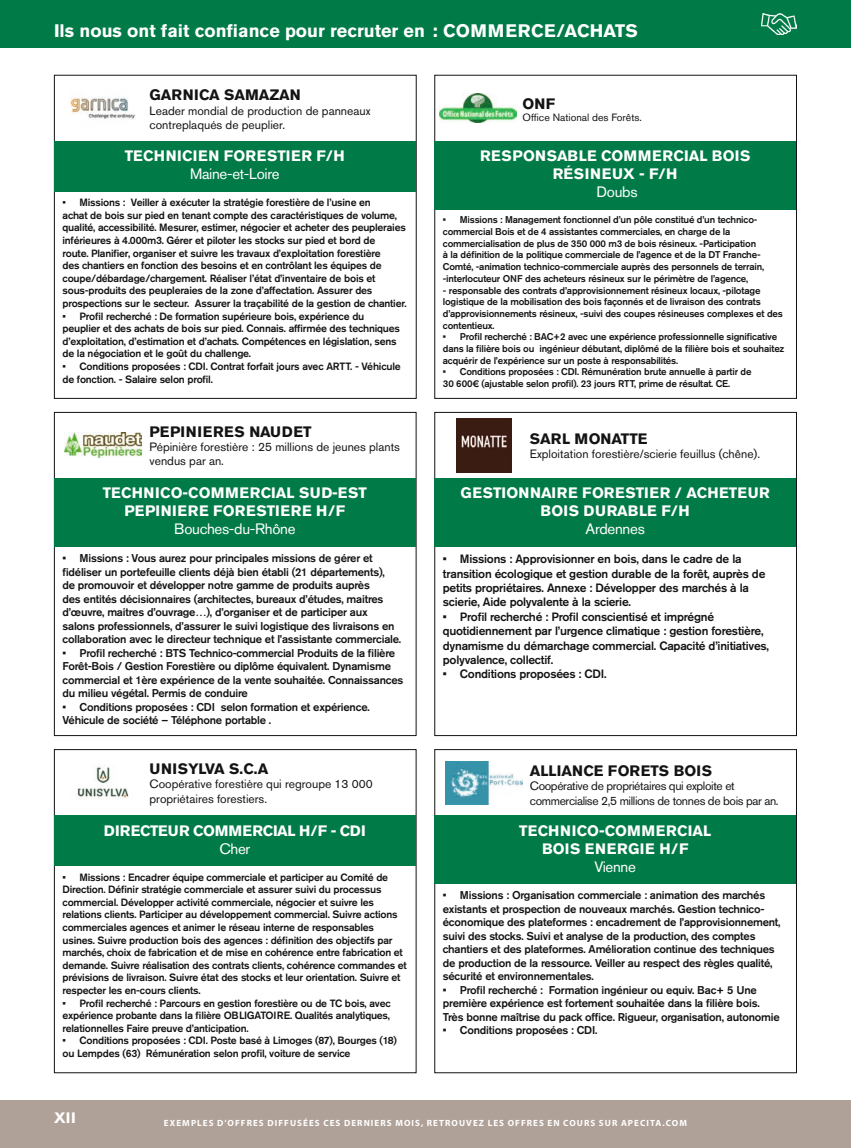
<style>
.page{position:relative;width:851px;height:1148px;background:#fff}
.page>*{position:absolute;margin:0;border:0;box-sizing:border-box;transform-origin:0 0}
.t1{font:700 18px "Akzidenz Grotesk Pro";color:#fff}
.t2{font:700 15px/18px "Akzidenz Grotesk Pro";letter-spacing:.02em;color:#fff;text-align:center}
.t3{font:700 15px "Akzidenz Grotesk Pro";color:#131413}
.t4{font:15px "Akzidenz Grotesk Pro";letter-spacing:-.02em;color:#fff}
.t5{font:700 15px "Akzidenz Grotesk Pro";letter-spacing:-.01em;color:#fff}
.t6{font:700 15px "Akzidenz Grotesk Pro";letter-spacing:.04em;color:#131413}
.t7{font:500 12px/14.4px "Akzidenz Grotesk Pro";letter-spacing:-.02em;color:#131413}
.t8{font:12px/14.4px "Akzidenz Grotesk Pro";color:#131413}
.t9{font:12px/14.4px "Akzidenz Grotesk Pro";letter-spacing:-.03em;color:#131413}
.t10{font:500 11.25px/13.5px "Akzidenz Grotesk Pro";letter-spacing:-.02em;color:#131413}
.t11{font:500 10.5px/12.6px "Akzidenz Grotesk Pro";letter-spacing:-.02em;color:#131413}
.t12{font:10.5px "Akzidenz Grotesk Pro";color:#131413}
.t13{font:500 9.75px/11.7px "Akzidenz Grotesk Pro";letter-spacing:-.02em;color:#131413}
.t14{font:700 9px "Myriad Pro";letter-spacing:.12em;color:#fff}
</style>
<div class="page">
<div style="left:0;top:0;width:850px;height:48px;background:#007b47"></div>
<div style="left:0;top:1100px;width:850px;height:48px;background:#b0a198"></div>
<div style="left:54px;top:75px;width:362px;height:324px;border:1px solid #131413"></div>
<div style="left:54px;top:412px;width:362px;height:324px;border:1px solid #131413"></div>
<div style="left:54px;top:749px;width:362px;height:324px;border:1px solid #131413"></div>
<div style="left:434px;top:412px;width:362px;height:324px;border:1px solid #131413"></div>
<div style="left:54px;top:141px;width:361px;height:32px;background:#007b47"></div>
<div style="left:54px;top:159px;width:361px;height:32px;background:#007b47"></div>
<div style="left:54px;top:479px;width:361px;height:50px;background:#007b47"></div>
<div style="left:54px;top:515px;width:361px;height:32px;background:#007b47"></div>
<div style="left:54px;top:816px;width:361px;height:32px;background:#007b47"></div>
<div style="left:54px;top:834px;width:361px;height:32px;background:#007b47"></div>
<div style="left:434px;top:141px;width:361px;height:50px;background:#007b47"></div>
<div style="left:434px;top:177px;width:361px;height:32px;background:#007b47"></div>
<div style="left:434px;top:479px;width:361px;height:50px;background:#007b47"></div>
<div style="left:434px;top:515px;width:361px;height:32px;background:#007b47"></div>
<div style="left:434px;top:816px;width:361px;height:50px;background:#007b47"></div>
<div style="left:434px;top:852px;width:361px;height:32px;background:#007b47"></div>
<img style="left:439px;top:94px;width:77px;height:29px">
<img style="left:70px;top:97px;width:66px;height:23px">
<img style="left:65px;top:433px;width:76px;height:25px">
<img style="left:77px;top:766px;width:52px;height:33px">
<img style="left:456px;top:418px;width:55px;height:55px">
<img style="left:445px;top:761px;width:77px;height:43px">
<img style="left:761px;top:14px;width:35px;height:20px">
<h1 class="t1" style="left:54px;top:19px;width:585px">Ils nous ont fait confiance pour recruter en : COMMERCE/ACHATS</h1>
<h2 class="t3" style="left:149px;top:85px;width:153px">GARNICA SAMAZAN</h2>
<p class="t8" style="left:149px;top:103px;width:222px">Leader mondial de production de panneaux contreplaqués de peuplier.</p>
<h2 class="t2" style="left:125px;top:147px;width:221px">TECHNICIEN FORESTIER F/H</h2>
<h2 class="t4" style="left:190px;top:164px;width:91px">Maine-et-Loire</h2>
<p class="t11" style="left:62px;top:196px;width:345px">• Missions : Veiller à exécuter la stratégie forestière de l’usine en<br>achat de bois sur pied en tenant compte des caractéristiques de volume, qualité, accessibilité. Mesurer, estimer, négocier et acheter des peupleraies inférieures à 4.000m3. Gérer et piloter les stocks sur pied et bord de<br>route. Planifier, organiser et suivre les travaux d’exploitation forestière<br>des chantiers en fonction des besoins et en contrôlant les équipes de coupe/débardage/chargement. Réaliser l’état d’inventaire de bois et sous-produits des peupleraies de la zone d’affectation. Assurer des prospections sur le secteur. Assurer la traçabilité de la gestion de chantier.</p>
<p class="t11" style="left:62px;top:309px;width:339px">• Profil recherché : De formation supérieure bois, expérience du peuplier et des achats de bois sur pied. Connais. affirmée des techniques d’exploitation, d’estimation et d’achats. Compétences en législation, sens de la négociation et le goût du challenge.</p>
<p class="t11" style="left:62px;top:360px;width:340px">• Conditions proposées : CDI. Contrat forfait jours avec ARTT. - Véhicule de fonction. - Salaire selon profil.</p>
<h2 class="t6" style="left:149px;top:422px;width:163px">PEPINIERES NAUDET</h2>
<p class="t8" style="left:149px;top:440px;width:252px">Pépinière forestière : 25 millions de jeunes plants vendus par an.</p>
<h2 class="t2" style="left:103px;top:484px;width:266px">TECHNICO-COMMERCIAL SUD-EST<br>PEPINIERE FORESTIERE H/F</h2>
<h2 class="t4" style="left:174px;top:519px;width:123px">Bouches-du-Rhône</h2>
<p class="t10" style="left:62px;top:551px;width:340px">• Missions : Vous aurez pour principales missions de gérer et fidéliser un portefeuille clients déjà bien établi (21 départements),<br>de promouvoir et développer notre gamme de produits auprès<br>des entités décisionnaires (architectes, bureaux d’études, maitres d’œuvre, maitres d’ouvrage…), d’organiser et de participer aux salons professionnels, d’assurer le suivi logistique des livraisons en collaboration avec le directeur technique et l’assistante commerciale.</p>
<p class="t10" style="left:62px;top:646px;width:342px">• Profil recherché : BTS Technico-commercial Produits de la filière Forêt-Bois / Gestion Forestière ou diplôme équivalent. Dynamisme commercial et 1ère expérience de la vente souhaitée. Connaissances du milieu végétal. Permis de conduire</p>
<p class="t10" style="left:62px;top:700px;width:309px">• Conditions proposées : CDI selon formation et expérience.<br>Véhicule de société – Téléphone portable .</p>
<h2 class="t3" style="left:149px;top:759px;width:120px">UNISYLVA S.C.A</h2>
<p class="t8" style="left:149px;top:777px;width:225px">Coopérative forestière qui regroupe 13 000 propriétaires forestiers.</p>
<h2 class="t5" style="left:104px;top:821px;width:263px">DIRECTEUR COMMERCIAL H/F - CDI</h2>
<h2 class="t4" style="left:219px;top:839px;width:32px">Cher</h2>
<p class="t11" style="left:62px;top:870px;width:346px">• Missions : Encadrer équipe commerciale et participer au Comité de Direction. Définir stratégie commerciale et assurer suivi du processus commercial. Développer activité commerciale, négocier et suivre les relations clients. Participer au développement commercial. Suivre actions commerciales agences et animer le réseau interne de responsables usines. Suivre production bois des agences : définition des objectifs par marchés, choix de fabrication et de mise en cohérence entre fabrication et demande. Suivre réalisation des contrats clients, cohérence commandes et prévisions de livraison. Suivre état des stocks et leur orientation. Suivre et respecter les en-cours clients.</p>
<p class="t11" style="left:62px;top:996px;width:330px;text-align:justify">• Profil recherché : Parcours en gestion forestière ou de TC bois, avec expérience probante dans la filière OBLIGATOIRE. Qualités analytiques, relationnelles Faire preuve d’anticipation.</p>
<p class="t11" style="left:62px;top:1034px;width:336px">• Conditions proposées : CDI. Poste basé à Limoges (87), Bourges (18) ou Lempdes (63) Rémunération selon profil, voiture de service</p>
<h2 class="t3" style="left:522px;top:94px;width:34px">ONF</h2>
<p class="t12" style="left:522px;top:111px;width:121px">Office National des Forêts.</p>
<h2 class="t2" style="left:480px;top:147px;width:272px">RESPONSABLE COMMERCIAL BOIS<br>RÉSINEUX - F/H</h2>
<h2 class="t4" style="left:596px;top:182px;width:42px">Doubs</h2>
<p class="t13" style="left:443px;top:214px;width:322px">• Missions : Management fonctionnel d’un pôle constitué d’un technico&shy;commercial Bois et de 4 assistantes commerciales, en charge de la commercialisation de plus de 350 000 m3 de bois résineux. -Participation<br>à la définition de la politique commerciale de l’agence et de la DT Franche-Comté, -animation technico-commerciale auprès des personnels de terrain, -interlocuteur ONF des acheteurs résineux sur le périmètre de l’agence,</p>
<p class="t13" style="left:443px;top:284px;width:341px">- responsable des contrats d’approvisionnement résineux locaux, -pilotage logistique de la mobilisation des bois façonnés et de livraison des contrats d’approvisionnements résineux, -suivi des coupes résineuses complexes et des contentieux.</p>
<p class="t13" style="left:443px;top:331px;width:343px">• Profil recherché : BAC+2 avec une expérience professionnelle significative dans la filière bois ou ingénieur débutant, diplômé de la filière bois et souhaitez acquérir de l’expérience sur un poste à responsabilités.</p>
<p class="t13" style="left:443px;top:366px;width:310px">• Conditions proposées : CDI. Rémunération brute annuelle à partir de<br>30 600€ (ajustable selon profil). 23 jours RTT, prime de résultat. CE.</p>
<h2 class="t3" style="left:529px;top:429px;width:119px">SARL MONATTE</h2>
<p class="t8" style="left:529px;top:447px;width:232px">Exploitation forestière/scierie feuillus (chêne).</p>
<h2 class="t2" style="left:460px;top:484px;width:311px">GESTIONNAIRE FORESTIER / ACHETEUR<br>BOIS DURABLE F/H</h2>
<h2 class="t4" style="left:585px;top:519px;width:61px">Ardennes</h2>
<p class="t7" style="left:443px;top:552px;width:324px">• Missions : Approvisionner en bois, dans le cadre de la transition écologique et gestion durable de la forêt, auprès de petits propriétaires. Annexe : Développer des marchés à la scierie, Aide polyvalente à la scierie.</p>
<p class="t7" style="left:443px;top:609px;width:327px">• Profil recherché : Profil conscientisé et imprégné quotidiennement par l’urgence climatique : gestion forestière, dynamisme du démarchage commercial. Capacité d’initiatives, polyvalence, collectif.</p>
<p class="t7" style="left:443px;top:667px;width:165px">• Conditions proposées : CDI.</p>
<h2 class="t3" style="left:529px;top:761px;width:184px">ALLIANCE FORETS BOIS</h2>
<p class="t9" style="left:529px;top:779px;width:250px">Coopérative de propriétaires qui exploite et commercialise 2,5 millions de tonnes de bois par an.</p>
<h2 class="t2" style="left:519px;top:821px;width:193px">TECHNICO-COMMERCIAL<br>BOIS ENERGIE H/F</h2>
<h2 class="t4" style="left:594px;top:857px;width:43px">Vienne</h2>
<p class="t10" style="left:443px;top:889px;width:339px">• Missions : Organisation commerciale : animation des marchés existants et prospection de nouveaux marchés. Gestion technico&shy;économique des plateformes : encadrement de l’approvisionnement, suivi des stocks. Suivi et analyse de la production, des comptes chantiers et des plateformes. Amélioration continue des techniques de production de la ressource. Veiller au respect des règles qualité, sécurité et environnementales.</p>
<p class="t10" style="left:443px;top:983px;width:338px">• Profil recherché : Formation ingénieur ou equiv. Bac+ 5 Une première expérience est fortement souhaitée dans la filière bois.<br>Très bonne maîtrise du pack office. Rigueur, organisation, autonomie</p>
<p class="t10" style="left:443px;top:1024px;width:156px">• Conditions proposées : CDI.</p>
<h2 class="t2" style="left:54px;top:1109px;width:23px">XII</h2>
<p class="t14" style="left:164px;top:1117px;width:524px">EXEMPLES D’OFFRES DIFFUSÉES CES DERNIERS MOIS, RETROUVEZ LES OFFRES EN COURS SUR APECITA.COM</p>
</div>
